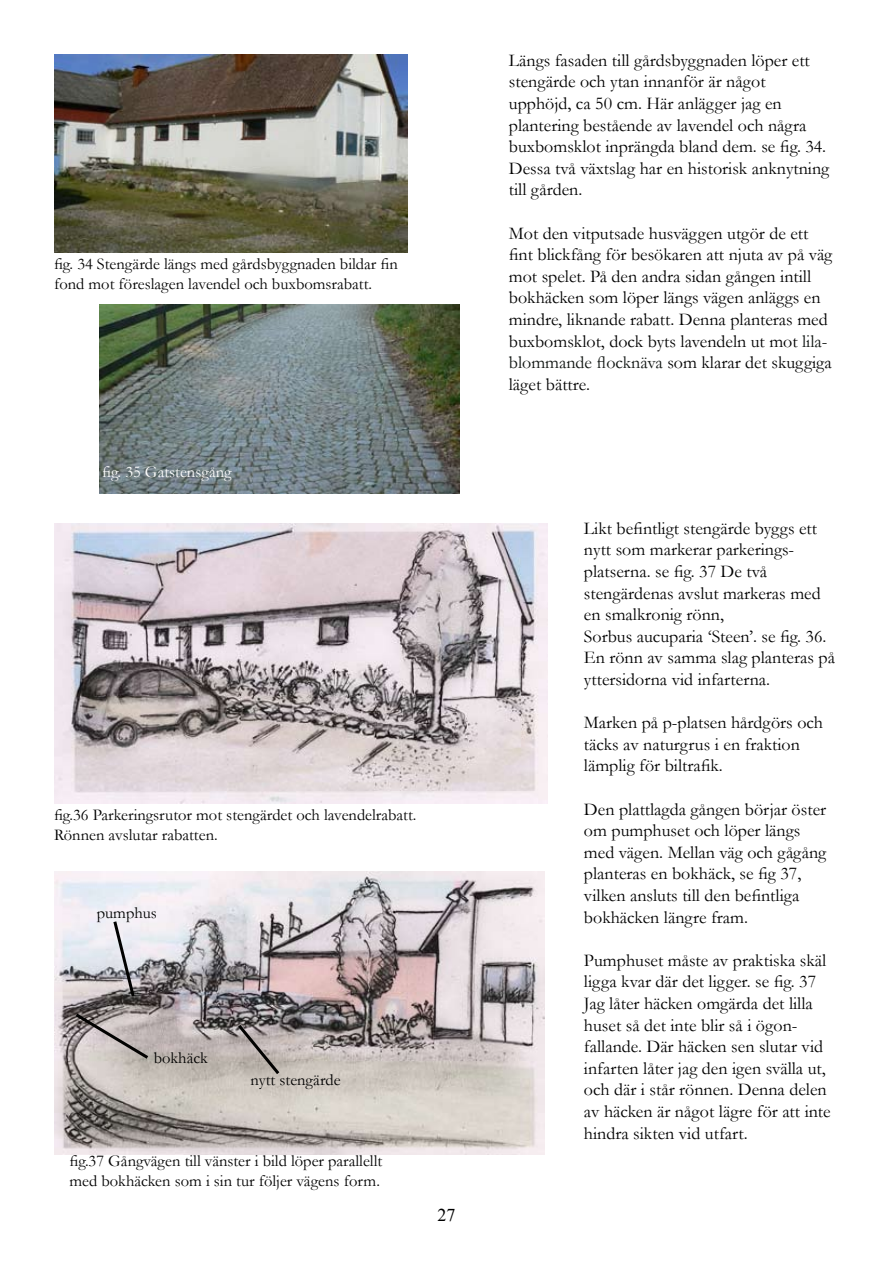
<style>
.page{position:relative;width:893px;height:1263px;background:#fff}
.page>*{position:absolute;margin:0;border:0;box-sizing:border-box;transform-origin:0 0}
.t1{font:18px/21.6px "Garamond";color:#000}
.t2{font:18px "Times New Roman";color:#000}
.t3{font:16.5px/19.8px "Garamond";color:#000}
.t4{font:16.5px "Garamond";color:#fff}
.s1{color:#0e1310}
</style>
<div class="page">
<img style="left:54px;top:54px;width:353px;height:199px">
<img style="left:54px;top:523px;width:493px;height:280px">
<img style="left:54px;top:872px;width:490px;height:283px">
<img style="left:99px;top:304px;width:360px;height:189px">
<svg style="left:72px;top:1011px;width:80px;height:50px;background:#aea5a4"></svg>
<svg style="left:235px;top:1021px;width:47px;height:56px;background:#a59d9a"></svg>
<svg style="left:111px;top:918px;width:26px;height:82px;background:#b3b2b7"></svg>
<p class="t3" style="left:54px;top:253px;width:345px">fig. 34 Stengärde längs med gårdsbyggnaden bildar fin fond mot föreslagen lavendel och buxbomsrabatt.</p>
<p class="t4" style="left:102px;top:461px;width:131px">fig. 35 Gatstensgång</p>
<p class="t3" style="left:54px;top:805px;width:364px">fig.36 Parkeringsrutor mot stengärdet och lavendelrabatt.<br>Rönnen avslutar rabatten.</p>
<p class="t3" style="left:97px;top:902px;width:62px">pumphus</p>
<p class="t3" style="left:154px;top:1047px;width:56px">bokhäck</p>
<p class="t3" style="left:250px;top:1070px;width:92px">nytt stengärde</p>
<p class="t3" style="left:69px;top:1150px;width:314px">fig.37 Gångvägen till vänster i bild löper parallellt med bokhäcken som i sin tur följer vägens form.</p>
<p class="t2" style="left:437px;top:1203px;width:10px">27</p>
<p class="t1" style="left:509px;top:49px;width:322px">Längs fasaden till gårdsbyggnaden löper ett stengärde och ytan innanför är något upphöjd, ca 50 cm. Här anlägger jag en plantering bestående av lavendel och några buxbomsklot inprängda bland dem. se fig. 34.<br>Dessa två växtslag har en historisk anknytning till gården.</p>
<p class="t1" style="left:509px;top:222px;width:325px">Mot den vitputsade husväggen utgör de ett fint blickfång för besökaren att njuta av på väg mot spelet. På den andra sidan gången intill bokhäcken som löper längs vägen anläggs en mindre, liknande rabatt. Denna planteras med buxbomsklot, dock byts lavendeln ut mot <span class="s1">lila&shy;blommande flocknäva</span> som klarar det skuggiga läget bättre.</p>
<p class="t1" style="left:584px;top:517px;width:252px">Likt befintligt stengärde byggs ett nytt som markerar parkerings&shy;platserna. se fig. 37 De två stengärdenas avslut markeras med en smalkronig rönn,<br>Sorbus aucuparia ‘Steen’. se fig. 36.<br>En rönn av samma slag planteras på yttersidorna vid infarterna.</p>
<p class="t1" style="left:584px;top:711px;width:241px">Marken på p-platsen hårdgörs och täcks av naturgrus i en fraktion lämplig för biltrafik.</p>
<p class="t1" style="left:584px;top:798px;width:244px">Den plattlagda gången börjar öster om pumphuset och löper längs med vägen. Mellan väg och gågång planteras en bokhäck, se fig 37, vilken ansluts till den befintliga bokhäcken längre fram.</p>
<p class="t1" style="left:584px;top:949px;width:248px">Pumphuset måste av praktiska skäl ligga kvar där det ligger. se fig. 37<br>Jag låter häcken omgärda det lilla huset så det inte blir så i ögon&shy;fallande. Där häcken sen slutar vid infarten låter jag den igen svälla ut, och där i står rönnen. Denna delen av häcken är något lägre för att inte hindra sikten vid utfart.</p>
</div>
